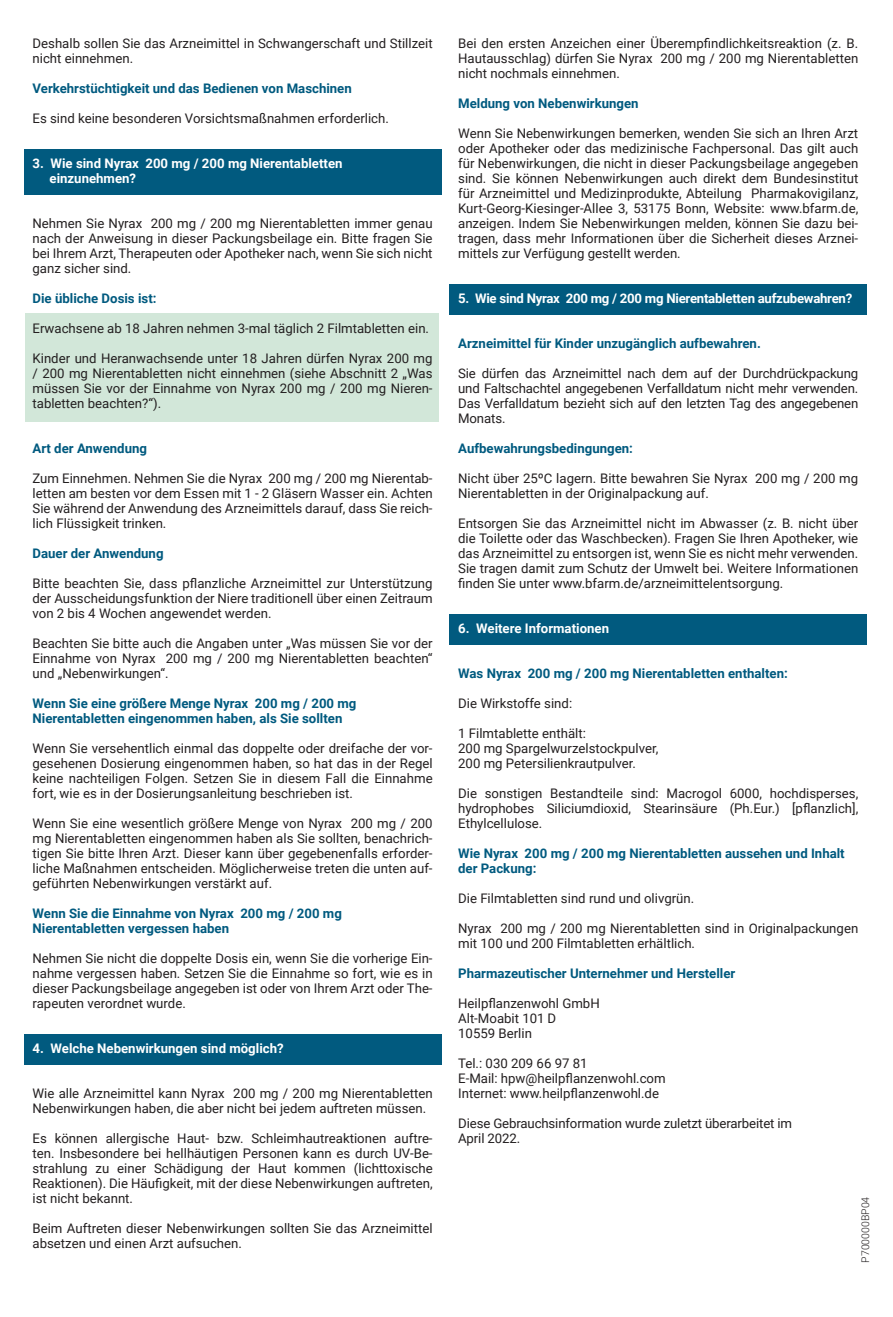
<style>
.page{position:relative;width:893px;height:1317px;background:#fff}
.page>*{position:absolute;margin:0;border:0;box-sizing:border-box;transform-origin:0 0}
.t1{font:13.2px/15px "Roboto";color:#231f20;text-align:justify}
.t2{font:700 13.2px/15px "Roboto";color:#015a7f}
.t3{font:700 13.2px/15px "Roboto";color:#fff}
.t4{font:700 13.2px "Roboto";letter-spacing:-.02em;color:#fff}
.t5{font:300 10.5px "Roboto";color:#231f20}
</style>
<div class="page">
<div style="left:25px;top:313px;width:414px;height:109px;background:#d2e7d9"></div>
<div style="left:24px;top:149px;width:417px;height:45px;background:#015a7f"></div>
<div style="left:24px;top:1034px;width:417px;height:30px;background:#015a7f"></div>
<div style="left:449px;top:284px;width:417px;height:30px;background:#015a7f"></div>
<div style="left:449px;top:614px;width:417px;height:30px;background:#015a7f"></div>
<p class="t1" style="left:32px;top:35px;width:401px">Deshalb sollen Sie das Arzneimittel in Schwangerschaft und Stillzeit nicht einnehmen.</p>
<p class="t2" style="left:32px;top:80px;width:321px">Verkehrstüchtigkeit und das Bedienen von Maschinen</p>
<p class="t1" style="left:32px;top:110px;width:358px">Es sind keine besonderen Vorsichtsmaßnahmen erforderlich.</p>
<p class="t3" style="left:49px;top:155px;width:294px;text-indent:-17px">3. Wie sind Nyrax 200 mg / 200 mg Nierentabletten einzunehmen?</p>
<p class="t1" style="left:32px;top:215px;width:401px">Nehmen Sie Nyrax 200 mg / 200 mg Nierentabletten immer genau nach der Anweisung in dieser Packungsbeilage ein. Bitte fragen Sie bei Ihrem Arzt, Therapeuten oder Apotheker nach, wenn Sie sich nicht ganz sicher sind.</p>
<p class="t2" style="left:32px;top:290px;width:125px">Die übliche Dosis ist:</p>
<p class="t1" style="left:32px;top:320px;width:398px">Erwachsene ab 18 Jahren nehmen 3-mal täglich 2 Filmtabletten ein.</p>
<p class="t1" style="left:32px;top:350px;width:401px">Kinder und Heranwachsende unter 18 Jahren dürfen Nyrax 200 mg / 200 mg Nierentabletten nicht einnehmen (siehe Abschnitt 2 „Was müssen Sie vor der Einnahme von Nyrax 200 mg / 200 mg Nieren&shy;tabletten beachten?“).</p>
<p class="t2" style="left:32px;top:440px;width:116px">Art der Anwendung</p>
<p class="t1" style="left:32px;top:470px;width:401px">Zum Einnehmen. Nehmen Sie die Nyrax 200 mg / 200 mg Nierentab&shy;letten am besten vor dem Essen mit 1 - 2 Gläsern Wasser ein. Achten Sie während der Anwendung des Arzneimittels darauf, dass Sie reich&shy;lich Flüssigkeit trinken.</p>
<p class="t2" style="left:32px;top:545px;width:132px">Dauer der Anwendung</p>
<p class="t1" style="left:32px;top:575px;width:401px">Bitte beachten Sie, dass pflanzliche Arzneimittel zur Unterstützung der Ausscheidungsfunktion der Niere traditionell über einen Zeitraum von 2 bis 4 Wochen angewendet werden.</p>
<p class="t1" style="left:32px;top:635px;width:401px">Beachten Sie bitte auch die Angaben unter „Was müssen Sie vor der Einnahme von Nyrax 200 mg / 200 mg Nierentabletten beachten“ und „Nebenwirkungen“.</p>
<p class="t2" style="left:32px;top:695px;width:325px">Wenn Sie eine größere Menge Nyrax 200 mg / 200 mg<br>Nierentabletten eingenommen haben, als Sie sollten</p>
<p class="t1" style="left:32px;top:740px;width:401px">Wenn Sie versehentlich einmal das doppelte oder dreifache der vor&shy;gesehenen Dosierung eingenommen haben, so hat das in der Regel keine nachteiligen Folgen. Setzen Sie in diesem Fall die Einnahme fort, wie es in der Dosierungsanleitung beschrieben ist.</p>
<p class="t1" style="left:32px;top:815px;width:401px">Wenn Sie eine wesentlich größere Menge von Nyrax 200 mg / 200 mg Nierentabletten eingenommen haben als Sie sollten, benachrich&shy;tigen Sie bitte Ihren Arzt. Dieser kann über gegebenenfalls erforder&shy;liche Maßnahmen entscheiden. Möglicherweise treten die unten auf&shy;geführten Nebenwirkungen verstärkt auf.</p>
<p class="t2" style="left:32px;top:905px;width:311px">Wenn Sie die Einnahme von Nyrax 200 mg / 200 mg<br>Nierentabletten vergessen haben</p>
<p class="t1" style="left:32px;top:950px;width:401px">Nehmen Sie nicht die doppelte Dosis ein, wenn Sie die vorherige Ein&shy;nahme vergessen haben. Setzen Sie die Einnahme so fort, wie es in dieser Packungsbeilage angegeben ist oder von Ihrem Arzt oder The&shy;rapeuten verordnet wurde.</p>
<p class="t3" style="left:32px;top:1040px;width:252px">4. Welche Nebenwirkungen sind möglich?</p>
<p class="t1" style="left:32px;top:1085px;width:401px">Wie alle Arzneimittel kann Nyrax 200 mg / 200 mg Nierentabletten<br>Nebenwirkungen haben, die aber nicht bei jedem auftreten müssen.</p>
<p class="t1" style="left:32px;top:1130px;width:401px">Es können allergische Haut- bzw. Schleimhautreaktionen auftre&shy;ten. Insbesondere bei hellhäutigen Personen kann es durch UV-Be&shy;strahlung zu einer Schädigung der Haut kommen (lichttoxische Reaktionen). Die Häufigkeit, mit der diese Nebenwirkungen auftreten, ist nicht bekannt.</p>
<p class="t1" style="left:32px;top:1220px;width:401px">Beim Auftreten dieser Nebenwirkungen sollten Sie das Arzneimittel absetzen und einen Arzt aufsuchen.</p>
<p class="t1" style="left:458px;top:35px;width:401px">Bei den ersten Anzeichen einer Überempfindlichkeitsreaktion (z. B.<br>Hautausschlag) dürfen Sie Nyrax 200 mg / 200 mg Nierentabletten nicht nochmals einnehmen.</p>
<p class="t2" style="left:458px;top:95px;width:182px">Meldung von Nebenwirkungen</p>
<p class="t1" style="left:458px;top:125px;width:401px">Wenn Sie Nebenwirkungen bemerken, wenden Sie sich an Ihren Arzt oder Apotheker oder das medizinische Fachpersonal. Das gilt auch für Nebenwirkungen, die nicht in dieser Packungsbeilage angegeben sind. Sie können Nebenwirkungen auch direkt dem Bundesinstitut für Arzneimittel und Medizinprodukte, Abteilung Pharmakovigilanz, Kurt-Georg-Kiesinger-Allee 3, 53175 Bonn, Website: www.bfarm.de, anzeigen. Indem Sie Nebenwirkungen melden, können Sie dazu bei&shy;tragen, dass mehr Informationen über die Sicherheit dieses Arznei&shy;mittels zur Verfügung gestellt werden.</p>
<p class="t4" style="left:458px;top:289px;width:395px">5. Wie sind Nyrax 200 mg / 200 mg Nierentabletten aufzubewahren?</p>
<p class="t2" style="left:458px;top:335px;width:304px">Arzneimittel für Kinder unzugänglich aufbewahren.</p>
<p class="t1" style="left:458px;top:365px;width:401px">Sie dürfen das Arzneimittel nach dem auf der Durchdrückpackung und Faltschachtel angegebenen Verfalldatum nicht mehr verwenden.<br>Das Verfalldatum bezieht sich auf den letzten Tag des angegebenen Monats.</p>
<p class="t2" style="left:458px;top:440px;width:176px">Aufbewahrungsbedingungen:</p>
<p class="t1" style="left:458px;top:470px;width:401px">Nicht über 25ºC lagern. Bitte bewahren Sie Nyrax 200 mg / 200 mg<br>Nierentabletten in der Originalpackung auf.</p>
<p class="t1" style="left:458px;top:515px;width:401px">Entsorgen Sie das Arzneimittel nicht im Abwasser (z. B. nicht über die Toilette oder das Waschbecken). Fragen Sie Ihren Apotheker, wie das Arzneimittel zu entsorgen ist, wenn Sie es nicht mehr verwenden.<br>Sie tragen damit zum Schutz der Umwelt bei. Weitere Informationen finden Sie unter www.bfarm.de/arzneimittelentsorgung.</p>
<p class="t3" style="left:458px;top:620px;width:152px">6. Weitere Informationen</p>
<p class="t2" style="left:458px;top:665px;width:331px">Was Nyrax 200 mg / 200 mg Nierentabletten enthalten:</p>
<p class="t1" style="left:458px;top:695px;width:115px">Die Wirkstoffe sind:</p>
<p class="t1" style="left:458px;top:725px;width:201px;text-align:left">1 Filmtablette enthält:<br>200 mg Spargelwurzelstockpulver,<br>200 mg Petersilienkrautpulver.</p>
<p class="t1" style="left:458px;top:785px;width:401px">Die sonstigen Bestandteile sind: Macrogol 6000, hochdisperses, hydrophobes Siliciumdioxid, Stearinsäure (Ph.Eur.) [pflanzlich], Ethylcellulose.</p>
<p class="t2" style="left:458px;top:845px;width:388px">Wie Nyrax 200 mg / 200 mg Nierentabletten aussehen und Inhalt der Packung:</p>
<p class="t1" style="left:458px;top:890px;width:237px">Die Filmtabletten sind rund und olivgrün.</p>
<p class="t1" style="left:458px;top:920px;width:401px">Nyrax 200 mg / 200 mg Nierentabletten sind in Originalpackungen mit 100 und 200 Filmtabletten erhältlich.</p>
<p class="t2" style="left:458px;top:965px;width:278px">Pharmazeutischer Unternehmer und Hersteller</p>
<p class="t1" style="left:458px;top:995px;width:143px;text-align:left">Heilpflanzenwohl GmbH<br>Alt-Moabit 101 D<br>10559 Berlin</p>
<p class="t1" style="left:458px;top:1055px;width:209px;text-align:left">Tel.: 030 209 66 97 81<br>E-Mail: hpw@heilpflanzenwohl.com<br>Internet: www.heilpflanzenwohl.de</p>
<p class="t1" style="left:458px;top:1115px;width:335px">Diese Gebrauchsinformation wurde zuletzt überarbeitet im<br>April 2022.</p>
<p class="t5" style="left:857px;top:1262px;width:67px;rotate:-90deg">P700000BP04</p>
</div>
